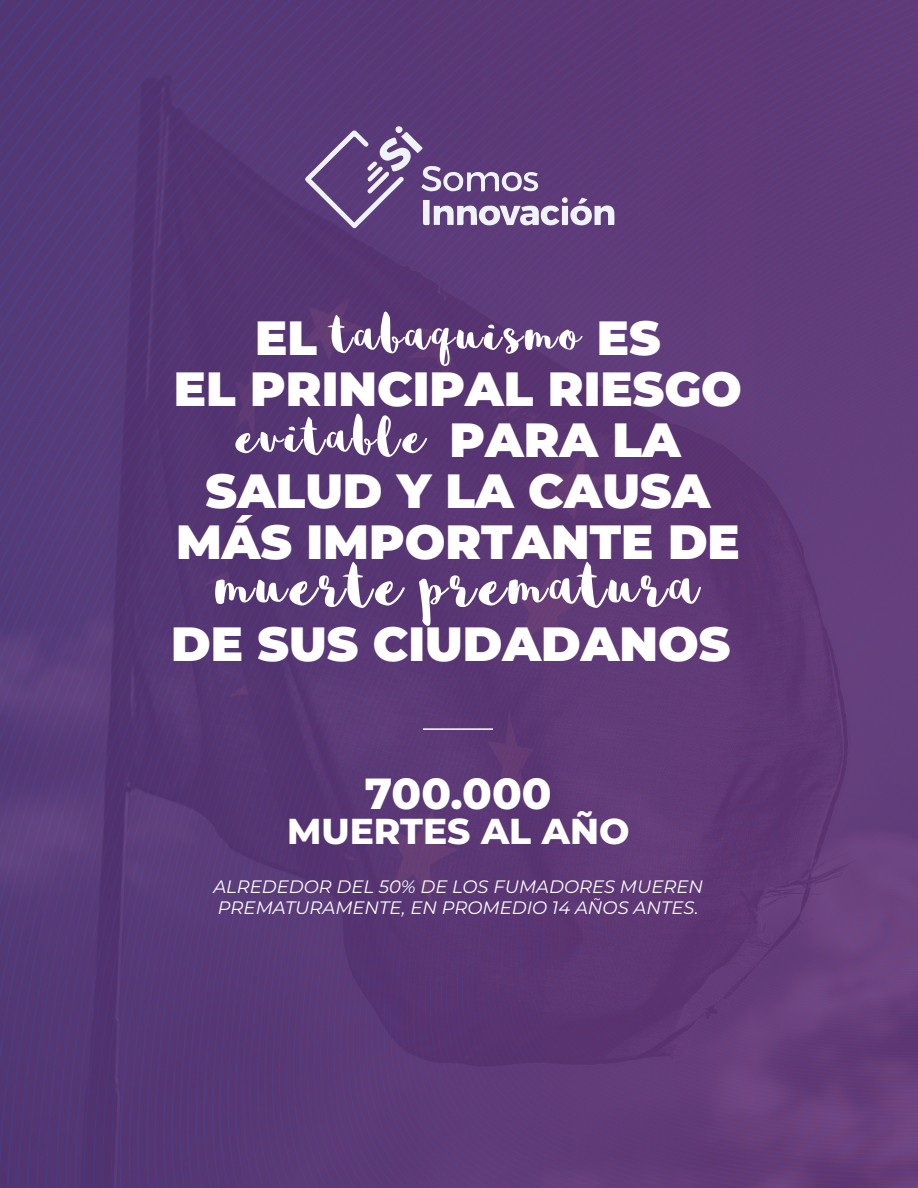
<style>
.page{position:relative;width:918px;height:1188px;background:#fff}
.page>*{position:absolute;margin:0;border:0;box-sizing:border-box;transform-origin:0 0}
.t1{font:90px "Sophia";color:#fff}
.t2{font:75px "Sophia";color:#fff}
.t3{font:900 48px/51px "Montserrat";color:#fff;text-align:center}
.t4{font:800 43.5px "Montserrat";color:#fff}
.t5{font:800 36px "Montserrat";color:#fff}
.t6{font:italic 18px/21px "Montserrat";color:#fff}
.s1{font-family:"Montserrat";font-weight:900;font-size:48px}
</style>
<div class="page">
<img style="left:0;top:0;width:918px;height:1188px">
<hr style="left:423px;top:728px;width:70px;height:2px;background:#fff">
<div style="left:396px;top:126px;width:7px;height:7px;background:#eff3f7;border-radius:50%"></div>
<svg style="left:305px;top:130px;width:310px;height:99px;background:#745a8f"></svg>
<h2 class="t2" style="left:255px;top:285px;width:407px"><span class="s1">EL</span> tabaquismo <span class="s1">ES</span></h2>
<h3 class="t3" style="left:174px;top:360px;width:570px">EL PRINCIPAL RIESGO</h3>
<h2 class="t2" style="left:235px;top:387px;width:447px">evitable <span class="s1">PARA LA</span></h2>
<h3 class="t3" style="left:176px;top:462px;width:565px">SALUD Y LA CAUSA<br>MÁS IMPORTANTE DE</h3>
<h1 class="t1" style="left:215px;top:526px;width:487px">muerte prematura</h1>
<h3 class="t3" style="left:171px;top:615px;width:561px">DE SUS CIUDADANOS</h3>
<h3 class="t4" style="left:365px;top:762px;width:188px">700.000</h3>
<h3 class="t5" style="left:287px;top:804px;width:344px">MUERTES AL AÑO</h3>
<p class="t6" style="left:213px;top:876px;width:491px">ALREDEDOR DEL 50% DE LOS FUMADORES MUEREN<br>PREMATURAMENTE, EN PROMEDIO 14 AÑOS ANTES.</p>
</div>
